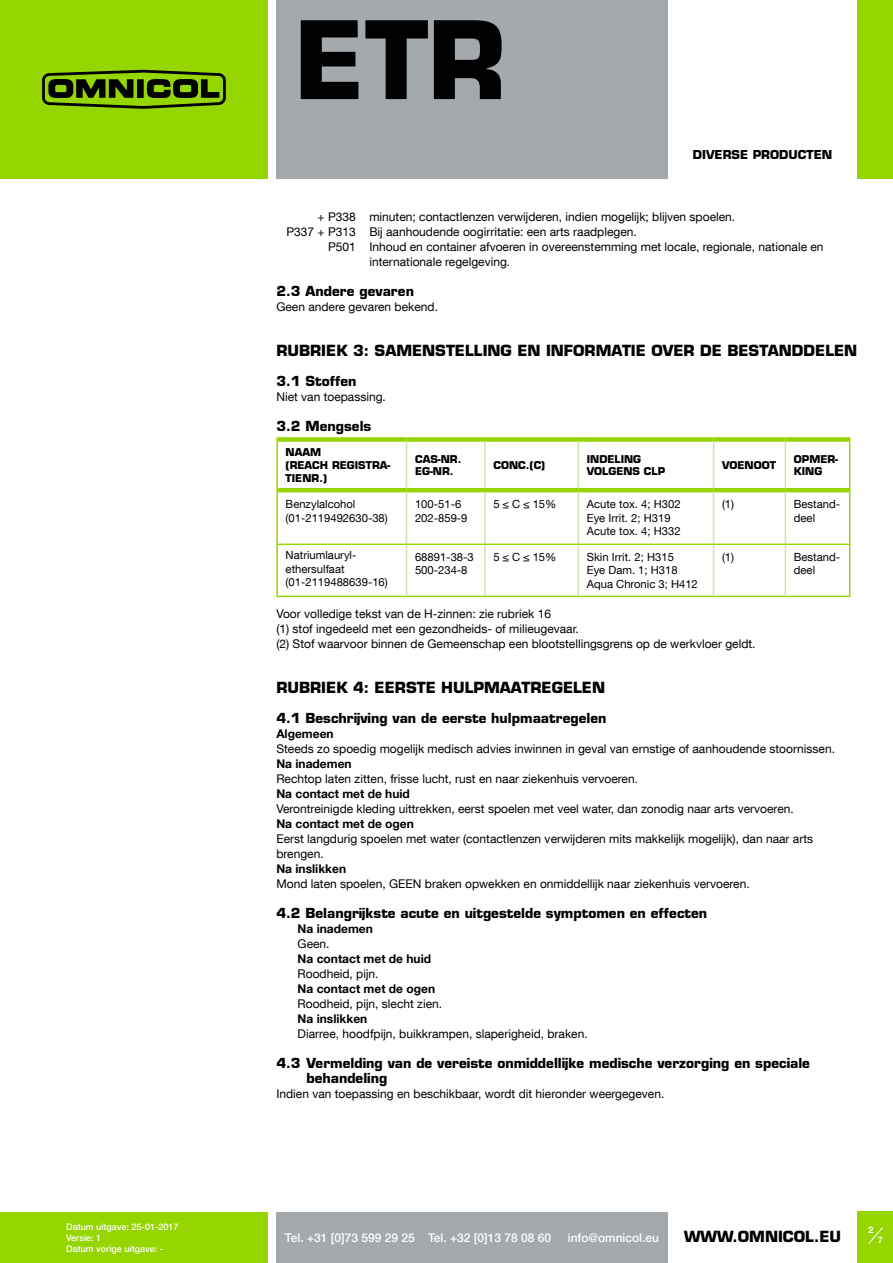
<style>
.page{position:relative;width:893px;height:1263px;background:#fff}
.page>*{position:absolute;margin:0;border:0;box-sizing:border-box;transform-origin:0 0}
.t1{font:700 105.15px "Eurostile";color:#000}
.t2{font:700 15px "Eurostile";color:#000}
.t3{font:700 13.5px/15px "Eurostile";color:#000}
.t4{font:12px/15px "Helvetica Neue LT Com";color:#000}
.t5{font:700 12px "Helvetica Neue LT Com";color:#000}
.t6{font:500 12px "Helvetica Neue LT Com";color:#fff}
.t7{font:700 12px "Eurostile";color:#000}
.t8{font:11.25px/13.5px "Helvetica Neue LT Com";color:#000}
.t9{font:700 10.5px/12.6px "Eurostile";color:#000}
.t10{font:500 9px/10.8px "Helvetica Neue LT Com";color:#fff}
.t11{font:700 9px "Helvetica Neue LT Com";color:#fff}
</style>
<div class="page">
<div style="left:0;top:0;width:268px;height:179px;background:#95d500"></div>
<div style="left:42px;top:73px;width:184px;height:32px;border:3px solid #000;border-radius:6px"></div>
<svg style="left:48px;top:79px;width:86px;height:19px"></svg>
<div style="left:138px;top:80px;width:5px;height:17px;background:#000"></div>
<div style="left:137px;top:79px;width:7px;height:19px;border:1px solid #000"></div>
<svg style="left:146px;top:79px;width:74px;height:19px"></svg>
<div style="left:276px;top:1212px;width:392px;height:51px;background:#a4a9ad"></div>
<div style="left:0;top:1212px;width:268px;height:51px;background:#95d500"></div>
<div style="left:857px;top:1211px;width:36px;height:52px;background:#95d500"></div>
<div style="left:857px;top:0;width:36px;height:179px;background:#95d500"></div>
<div style="left:276px;top:0;width:392px;height:179px;background:#a4a9ad"></div>
<svg style="left:868px;top:1227px;width:15px;height:17px"></svg>
<hr style="left:276px;top:442px;width:2px;height:48px;background:#95d500">
<div style="left:276px;top:437px;width:130px;height:5px;background:#95d500"></div>
<hr style="left:278px;top:488px;width:128px;height:4px;background:#95d500">
<hr style="left:406px;top:442px;width:1px;height:46px;background:#cae8ab">
<div style="left:406px;top:437px;width:79px;height:5px;background:#95d500"></div>
<hr style="left:406px;top:488px;width:79px;height:4px;background:#95d500">
<hr style="left:484px;top:442px;width:2px;height:46px;background:#cae8ab">
<div style="left:485px;top:437px;width:93px;height:5px;background:#95d500"></div>
<div style="left:578px;top:437px;width:135px;height:5px;background:#95d500"></div>
<div style="left:713px;top:437px;width:72px;height:5px;background:#95d500"></div>
<hr style="left:578px;top:442px;width:1px;height:46px;background:#cae8ab">
<hr style="left:713px;top:442px;width:1px;height:46px;background:#cae8ab">
<hr style="left:485px;top:488px;width:93px;height:4px;background:#95d500">
<hr style="left:578px;top:488px;width:135px;height:4px;background:#95d500">
<hr style="left:713px;top:488px;width:72px;height:4px;background:#95d500">
<hr style="left:785px;top:442px;width:1px;height:46px;background:#cae8ab">
<div style="left:785px;top:437px;width:65px;height:5px;background:#95d500"></div>
<hr style="left:849px;top:442px;width:1px;height:48px;background:#95d500">
<hr style="left:785px;top:488px;width:64px;height:4px;background:#95d500">
<hr style="left:276px;top:490px;width:2px;height:54px;background:#95d500">
<hr style="left:406px;top:492px;width:1px;height:52px;background:#cae8ab">
<hr style="left:484px;top:492px;width:2px;height:52px;background:#cae8ab">
<hr style="left:578px;top:492px;width:1px;height:52px;background:#cae8ab">
<hr style="left:713px;top:492px;width:1px;height:52px;background:#cae8ab">
<hr style="left:785px;top:492px;width:1px;height:52px;background:#cae8ab">
<hr style="left:849px;top:490px;width:1px;height:54px;background:#95d500">
<hr style="left:276px;top:545px;width:2px;height:51px;background:#95d500">
<hr style="left:276px;top:544px;width:130px;height:1px;background:#95d500">
<hr style="left:406px;top:545px;width:1px;height:51px;background:#cae8ab">
<hr style="left:406px;top:544px;width:79px;height:1px;background:#95d500">
<hr style="left:485px;top:544px;width:93px;height:1px;background:#95d500">
<hr style="left:578px;top:544px;width:135px;height:1px;background:#95d500">
<hr style="left:713px;top:544px;width:72px;height:1px;background:#95d500">
<hr style="left:484px;top:545px;width:2px;height:51px;background:#cae8ab">
<hr style="left:578px;top:545px;width:1px;height:51px;background:#cae8ab">
<hr style="left:713px;top:545px;width:1px;height:51px;background:#cae8ab">
<hr style="left:785px;top:545px;width:1px;height:51px;background:#cae8ab">
<hr style="left:785px;top:544px;width:65px;height:1px;background:#95d500">
<hr style="left:849px;top:545px;width:1px;height:51px;background:#95d500">
<hr style="left:276px;top:596px;width:130px;height:1px;background:#95d500">
<hr style="left:406px;top:596px;width:79px;height:1px;background:#95d500">
<hr style="left:485px;top:596px;width:93px;height:1px;background:#95d500">
<hr style="left:578px;top:596px;width:135px;height:1px;background:#95d500">
<hr style="left:713px;top:596px;width:72px;height:1px;background:#95d500">
<hr style="left:785px;top:596px;width:65px;height:1px;background:#95d500">
<p class="t10" style="left:66px;top:1222px;width:114px">Datum uitgave: 25-01-2017<br>Versie: 1<br>Datum vorige uitgave: -</p>
<h1 class="t1" style="left:294px;top:-5px;width:213px">ETR</h1>
<p class="t7" style="left:693px;top:147px;width:141px">DIVERSE PRODUCTEN</p>
<p class="t4" style="left:286px;top:209px;width:450px;text-indent:31px">+ P338 minuten; contactlenzen verwijderen, indien mogelijk; blijven spoelen.<br>P337 + P313 Bij aanhoudende oogirritatie: een arts raadplegen.</p>
<p class="t4" style="left:369px;top:239px;width:456px;text-indent:-41px">P501 Inhoud en container afvoeren in overeenstemming met locale, regionale, nationale en internationale regelgeving.</p>
<p class="t3" style="left:276px;top:284px;width:139px">2.3 Andere gevaren</p>
<p class="t4" style="left:276px;top:299px;width:163px">Geen andere gevaren bekend.</p>
<p class="t2" style="left:276px;top:341px;width:582px">RUBRIEK 3: SAMENSTELLING EN INFORMATIE OVER DE BESTANDDELEN</p>
<p class="t3" style="left:276px;top:374px;width:82px">3.1 Stoffen</p>
<p class="t4" style="left:276px;top:389px;width:111px">Niet van toepassing.</p>
<p class="t3" style="left:276px;top:419px;width:96px">3.2 Mengsels</p>
<p class="t9" style="left:286px;top:446px;width:106px">NAAM<br>(REACH REGISTRA-<br>TIENR.)</p>
<p class="t9" style="left:415px;top:452px;width:48px">CAS-NR.<br>EG-NR.</p>
<p class="t9" style="left:493px;top:459px;width:53px">CONC.(C)</p>
<p class="t9" style="left:587px;top:452px;width:80px">INDELING<br>VOLGENS CLP</p>
<p class="t9" style="left:722px;top:459px;width:55px">VOENOOT</p>
<p class="t9" style="left:794px;top:452px;width:46px">OPMER-<br>KING</p>
<p class="t8" style="left:286px;top:497px;width:104px">Benzylalcohol (01-2119492630-38)</p>
<p class="t8" style="left:415px;top:497px;width:54px">100-51-6<br>202-859-9</p>
<p class="t8" style="left:493px;top:497px;width:64px">5 ≤ C ≤ 15%</p>
<p class="t8" style="left:587px;top:497px;width:95px">Acute tox. 4; H302<br>Eye Irrit. 2; H319<br>Acute tox. 4; H332</p>
<p class="t8" style="left:722px;top:497px;width:14px">(1)</p>
<p class="t8" style="left:794px;top:497px;width:48px">Bestand&shy;deel</p>
<p class="t8" style="left:286px;top:548px;width:104px">Natriumlauryl&shy;ethersulfaat (01-2119488639-16)</p>
<p class="t8" style="left:415px;top:550px;width:60px">68891-38-3<br>500-234-8</p>
<p class="t8" style="left:493px;top:550px;width:64px">5 ≤ C ≤ 15%</p>
<p class="t8" style="left:587px;top:550px;width:113px">Skin Irrit. 2; H315<br>Eye Dam. 1; H318<br>Aqua Chronic 3; H412</p>
<p class="t8" style="left:722px;top:550px;width:14px">(1)</p>
<p class="t8" style="left:794px;top:550px;width:48px">Bestand&shy;deel</p>
<p class="t4" style="left:276px;top:606px;width:481px">Voor volledige tekst van de H-zinnen: zie rubriek 16<br>(1) stof ingedeeld met een gezondheids- of milieugevaar.<br>(2) Stof waarvoor binnen de Gemeenschap een blootstellingsgrens op de werkvloer geldt.</p>
<p class="t2" style="left:276px;top:678px;width:330px">RUBRIEK 4: EERSTE HULPMAATREGELEN</p>
<p class="t3" style="left:276px;top:710px;width:332px">4.1 Beschrijving van de eerste hulpmaatregelen</p>
<p class="t5" style="left:276px;top:726px;width:59px">Algemeen</p>
<p class="t4" style="left:276px;top:741px;width:560px">Steeds zo spoedig mogelijk medisch advies inwinnen in geval van ernstige of aanhoudende stoornissen.</p>
<p class="t5" style="left:276px;top:756px;width:77px">Na inademen</p>
<p class="t4" style="left:276px;top:771px;width:363px">Rechtop laten zitten, frisse lucht, rust en naar ziekenhuis vervoeren.</p>
<p class="t5" style="left:276px;top:786px;width:135px">Na contact met de huid</p>
<p class="t4" style="left:276px;top:801px;width:519px">Verontreinigde kleding uittrekken, eerst spoelen met veel water, dan zonodig naar arts vervoeren.</p>
<p class="t5" style="left:276px;top:816px;width:139px">Na contact met de ogen</p>
<p class="t4" style="left:276px;top:831px;width:538px">Eerst langdurig spoelen met water (contactlenzen verwijderen mits makkelijk mogelijk), dan naar arts brengen.</p>
<p class="t5" style="left:276px;top:861px;width:71px">Na inslikken</p>
<p class="t4" style="left:276px;top:876px;width:475px">Mond laten spoelen, GEEN braken opwekken en onmiddellijk naar ziekenhuis vervoeren.</p>
<p class="t3" style="left:276px;top:905px;width:432px">4.2 Belangrijkste acute en uitgestelde symptomen en effecten</p>
<p class="t5" style="left:298px;top:921px;width:77px">Na inademen</p>
<p class="t4" style="left:298px;top:936px;width:34px">Geen.</p>
<p class="t5" style="left:298px;top:951px;width:135px">Na contact met de huid</p>
<p class="t4" style="left:298px;top:966px;width:82px">Roodheid, pijn.</p>
<p class="t5" style="left:298px;top:981px;width:139px">Na contact met de ogen</p>
<p class="t4" style="left:298px;top:996px;width:146px">Roodheid, pijn, slecht zien.</p>
<p class="t5" style="left:298px;top:1011px;width:71px">Na inslikken</p>
<p class="t4" style="left:298px;top:1026px;width:292px">Diarree, hoodfpijn, buikkrampen, slaperigheid, braken.</p>
<p class="t3" style="left:306px;top:1055px;width:505px;text-indent:-30px">4.3 Vermelding van de vereiste onmiddellijke medische verzorging en speciale behandeling</p>
<p class="t4" style="left:276px;top:1086px;width:389px">Indien van toepassing en beschikbaar, wordt dit hieronder weergegeven.</p>
<p class="t6" style="left:285px;top:1230px;width:268px">Tel. +31 [0]73 599 29 25 Tel. +32 [0]13 78 08 60</p>
<p class="t6" style="left:568px;top:1230px;width:93px">info@omnicol.eu</p>
<p class="t2" style="left:684px;top:1227px;width:159px">WWW.OMNICOL.EU</p>
<p class="t11" style="left:868px;top:1224px;width:7px">2</p>
<p class="t11" style="left:878px;top:1234px;width:7px">7</p>
</div>
